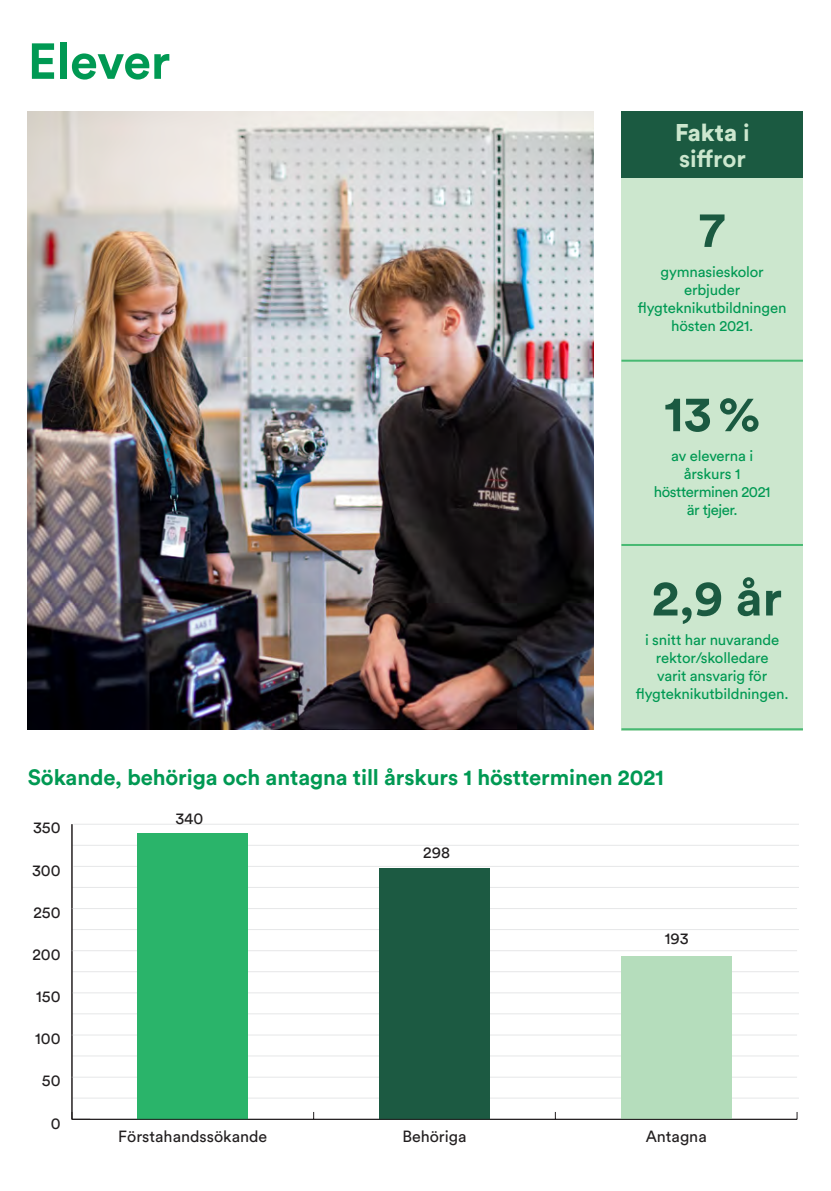
<style>
.page{position:relative;width:831px;height:1191px;background:#fff}
.page>*{position:absolute;margin:0;border:0;box-sizing:border-box;transform-origin:0 0}
.t1{font:700 50px "Circular Std";color:#1b5a41}
.t2{font:700 50px "Circular Std";letter-spacing:-.005em;color:#009953}
.t3{font:700 24px/26px "Circular Std";color:#cce7ce}
.t4{font:700 22px "Circular Std";letter-spacing:-.005em;color:#009953}
.t5{font:16px "Circular Std";color:#221f20}
.t6{font:15px/18px "Circular Std";letter-spacing:-.01em;color:#009953;text-align:center}
.t7{font:15px/18px "Circular Std";letter-spacing:-.03em;color:#009953;text-align:center}
.s1{font-weight:900}
</style>
<div class="page">
<img style="left:28px;top:111px;width:565px;height:618px">
<div style="left:621px;top:111px;width:182px;height:619px;background:#cce7ce"></div>
<hr style="left:621px;top:360px;width:182px;height:2px;background:#47b972">
<hr style="left:621px;top:544px;width:182px;height:2px;background:#47b972">
<hr style="left:621px;top:728px;width:182px;height:2px;background:#47b972">
<div style="left:621px;top:111px;width:182px;height:67px;background:#1b5a41"></div>
<hr style="left:72px;top:845px;width:727px;height:1px;background:#e6e7e8">
<hr style="left:72px;top:887px;width:727px;height:1px;background:#e6e7e8">
<hr style="left:72px;top:929px;width:727px;height:1px;background:#e6e7e8">
<hr style="left:72px;top:971px;width:727px;height:1px;background:#e6e7e8">
<hr style="left:72px;top:1013px;width:727px;height:1px;background:#e6e7e8">
<hr style="left:72px;top:1055px;width:727px;height:1px;background:#e6e7e8">
<hr style="left:72px;top:1097px;width:727px;height:1px;background:#e6e7e8">
<hr style="left:71px;top:1076px;width:726px;height:1px;background:#e6e7e8">
<hr style="left:71px;top:1034px;width:726px;height:1px;background:#e6e7e8">
<hr style="left:72px;top:992px;width:727px;height:1px;background:#e6e7e8">
<hr style="left:71px;top:950px;width:726px;height:1px;background:#e6e7e8">
<hr style="left:71px;top:908px;width:726px;height:1px;background:#e6e7e8">
<hr style="left:73px;top:866px;width:726px;height:1px;background:#e6e7e8">
<hr style="left:73px;top:823px;width:726px;height:1px;background:#e6e7e8">
<div style="left:138px;top:832px;width:110px;height:287px;background:#2ab46a"></div>
<div style="left:379px;top:868px;width:110px;height:251px;background:#1c5a42"></div>
<div style="left:621px;top:956px;width:110px;height:163px;background:#b5ddbc"></div>
<hr style="left:72px;top:1118px;width:725px;height:1px;background:#231f20">
<hr style="left:71px;top:824px;width:1px;height:295px;background:#231f20">
<h1 class="t2" style="left:28px;top:29px;width:144px">Elever</h1>
<h2 class="t3" style="left:675px;top:119px;width:76px"><span class="s1">Fakta</span> i siffror</h2>
<h1 class="t1" style="left:699px;top:197px;width:27px">7</h1>
<p class="t6" style="left:638px;top:262px;width:150px">gymnasieskolor erbjuder flygteknikutbildningen hösten 2021.</p>
<h1 class="t1" style="left:664px;top:381px;width:98px">13%</h1>
<p class="t7" style="left:653px;top:446px;width:118px">av eleverna i årskurs 1 höstterminen 2021 är tjejer.</p>
<h1 class="t1" style="left:652px;top:565px;width:132px">2,9 år</h1>
<p class="t6" style="left:636px;top:630px;width:154px">i snitt har nuvarande rektor/skolledare<br>varit ansvarig för flygteknikutbildningen.</p>
<h3 class="t4" style="left:28px;top:763px;width:637px">Sökande, behöriga och antagna till årskurs 1 höstterminen 2021</h3>
<p class="t5" style="left:33px;top:818px;width:29px">350</p>
<p class="t5" style="left:32px;top:860px;width:30px">300</p>
<p class="t5" style="left:33px;top:902px;width:29px">250</p>
<p class="t5" style="left:32px;top:944px;width:30px">200</p>
<p class="t5" style="left:36px;top:986px;width:26px">150</p>
<p class="t5" style="left:35px;top:1028px;width:27px">100</p>
<p class="t5" style="left:42px;top:1071px;width:20px">50</p>
<p class="t5" style="left:51px;top:1113px;width:11px">0</p>
<p class="t5" style="left:175px;top:809px;width:29px">340</p>
<p class="t5" style="left:423px;top:842px;width:28px">298</p>
<p class="t5" style="left:665px;top:928px;width:25px">193</p>
<p class="t5" style="left:118px;top:1127px;width:150px">Förstahandssökande</p>
<p class="t5" style="left:402px;top:1127px;width:66px">Behöriga</p>
<p class="t5" style="left:645px;top:1127px;width:63px">Antagna</p>
</div>
